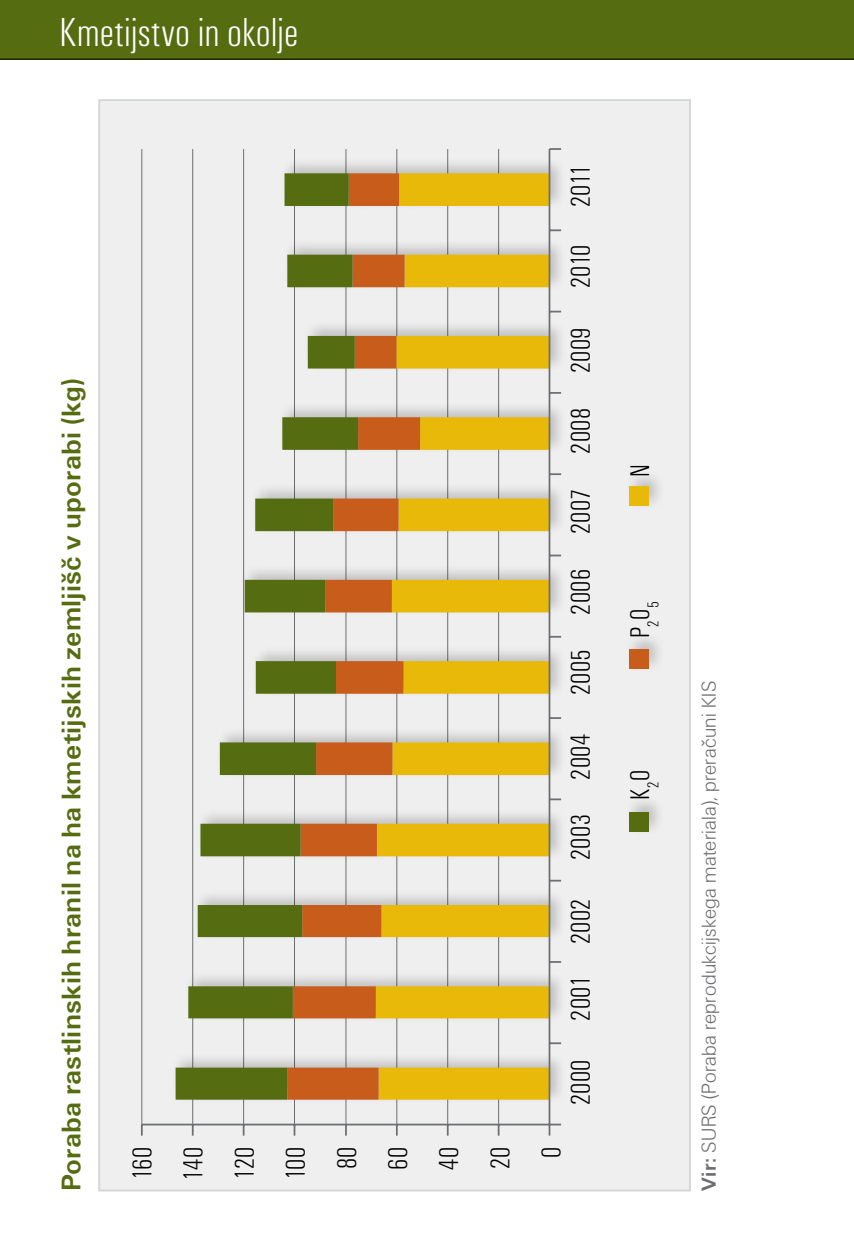
<style>
.page{position:relative;width:854px;height:1251px;background:#fff}
.page>*{position:absolute;margin:0;border:0;box-sizing:border-box;transform-origin:0 0}
.t1{font:42px "U001 DEE Ligh Cond";letter-spacing:-.005em;color:#fff}
.t2{font:28px/51.1px "U001 DEE Ligh Cond";letter-spacing:.005em;color:#000;text-align:right}
.t3{font:700 28px "U001 TEE";letter-spacing:.005em;color:#566c11}
.t4{font:21px "U001 DEE Ligh";letter-spacing:.02em;color:#6d6e71}
.s1{font-family:"U001 TEE";font-weight:700}
</style>
<div class="page">
<div style="left:0;top:0;width:853px;height:59px;background:#566c11"></div>
<hr style="left:0;top:59px;width:853px;height:1px;background:#000">
<div style="left:98px;top:99px;width:592px;height:1092px;background:#efeff0;border:2px solid #d1d3d4"></div>
<hr style="left:141px;top:149px;width:1px;height:975px;background:#6d6e71">
<hr style="left:192px;top:149px;width:1px;height:975px;background:#6d6e71">
<hr style="left:243px;top:149px;width:1px;height:975px;background:#6d6e71">
<hr style="left:294px;top:149px;width:1px;height:975px;background:#6d6e71">
<hr style="left:345px;top:149px;width:1px;height:975px;background:#6d6e71">
<hr style="left:396px;top:149px;width:1px;height:975px;background:#6d6e71">
<hr style="left:447px;top:149px;width:1px;height:975px;background:#6d6e71">
<hr style="left:498px;top:149px;width:1px;height:975px;background:#6d6e71">
<div style="left:170px;top:156px;width:396px;height:948px;background:#000;opacity:.2"></div>
<svg style="left:420px;top:173px;width:128px;height:926px"></svg>
<svg style="left:358px;top:173px;width:62px;height:926px"></svg>
<svg style="left:175px;top:173px;width:183px;height:926px"></svg>
<div style="left:624px;top:794px;width:42px;height:42px;background:#000;opacity:.2"></div>
<div style="left:629px;top:811px;width:19px;height:20px;background:#566c11"></div>
<div style="left:624px;top:632px;width:42px;height:41px;background:#000;opacity:.2"></div>
<div style="left:629px;top:649px;width:19px;height:19px;background:#c85c1a"></div>
<div style="left:624px;top:469px;width:42px;height:42px;background:#000;opacity:.2"></div>
<div style="left:629px;top:486px;width:19px;height:20px;background:#e8b909"></div>
<hr style="left:142px;top:1123px;width:407px;height:2px;background:#6d6e71">
<svg style="left:141px;top:1124px;width:2px;height:11px"></svg>
<svg style="left:293px;top:1125px;width:2px;height:10px"></svg>
<svg style="left:345px;top:1125px;width:2px;height:10px"></svg>
<svg style="left:446px;top:1125px;width:2px;height:10px"></svg>
<svg style="left:497px;top:1125px;width:2px;height:10px"></svg>
<hr style="left:548px;top:149px;width:2px;height:975px;background:#6d6e71">
<svg style="left:549px;top:148px;width:12px;height:2px"></svg>
<svg style="left:550px;top:229px;width:11px;height:2px"></svg>
<svg style="left:550px;top:473px;width:11px;height:2px"></svg>
<svg style="left:550px;top:554px;width:11px;height:2px"></svg>
<svg style="left:550px;top:635px;width:11px;height:2px"></svg>
<svg style="left:550px;top:798px;width:11px;height:2px"></svg>
<svg style="left:550px;top:879px;width:11px;height:2px"></svg>
<svg style="left:550px;top:960px;width:11px;height:2px"></svg>
<svg style="left:548px;top:1123px;width:13px;height:12px"></svg>
<h1 class="t1" style="left:60px;top:9px;width:240px">Kmetijstvo in okolje</h1>
<p class="t3" style="left:56px;top:1191px;width:814px;rotate:-90deg">Poraba rastlinskih hranil na ha kmetijskih zemljišč v uporabi (kg)</p>
<p class="t2" style="left:555px;top:207px;width:44px;rotate:-90deg">2011</p>
<p class="t2" style="left:555px;top:288px;width:45px;rotate:-90deg">2010</p>
<p class="t2" style="left:555px;top:695px;width:369px;rotate:-90deg">2005 2006 2007 2008 2009</p>
<p class="t2" style="left:555px;top:860px;width:128px;rotate:-90deg">2003 2004</p>
<p class="t2" style="left:555px;top:1020px;width:124px;rotate:-90deg">2001 2002</p>
<p class="t2" style="left:555px;top:1104px;width:47px;rotate:-90deg">2000</p>
<p class="t2" style="left:117px;top:1180px;width:35px;rotate:-90deg">160<br>140<br>120<br>100<br>80<br>60<br>40<br>20<br>0</p>
<p class="t2" style="left:614px;top:476px;width:14px;rotate:-90deg">N</p>
<p class="t2" style="left:614px;top:638px;width:38px;rotate:-90deg">P<sub>2</sub>0<sub>5</sub></p>
<p class="t2" style="left:614px;top:800px;width:32px;rotate:-90deg">K<sub>2</sub>0</p>
<p class="t4" style="left:697px;top:1191px;width:512px;rotate:-90deg"><span class="s1">Vir:</span> SURS (Poraba reprodukcijskega materiala), preračuni KIS</p>
</div>
